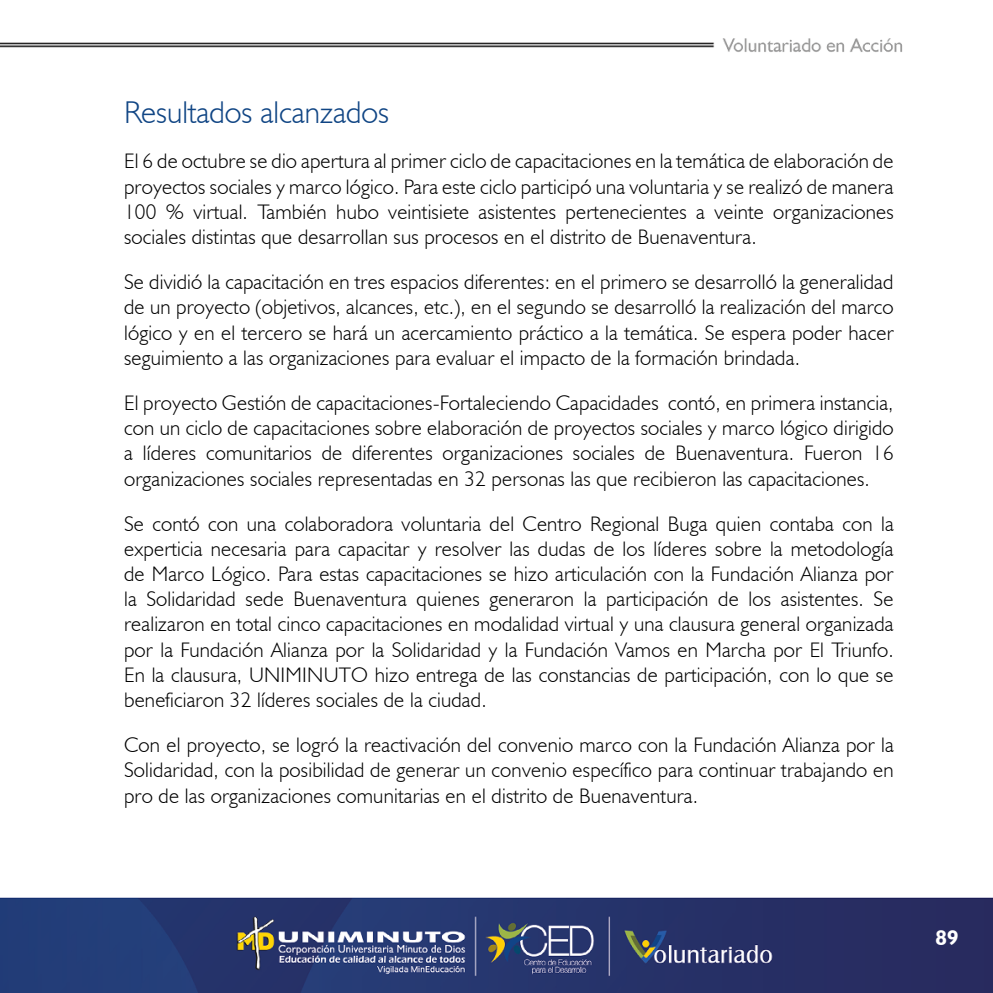
<style>
.page{position:relative;width:993px;height:993px;background:#fff}
.page>*{position:absolute;margin:0;border:0;box-sizing:border-box;transform-origin:0 0}
.t1{font:300 31.5px "Humanist 521 BT";color:#104584}
.t2{font:300 21px/25.2px "Humanist 521 BT";letter-spacing:.01em;color:#000;text-align:justify}
.t3{font:700 21px "Humanist 521 BT";color:#fff}
</style>
<div class="page">
<img style="left:0;top:38px;width:992px;height:954px">
<h1 class="t1" style="left:124px;top:93px;width:266px">Resultados alcanzados</h1>
<p class="t2" style="left:124px;top:148px;width:770px">El 6 de octubre se dio apertura al primer ciclo de capacitaciones en la temática de elaboración de proyectos sociales y marco lógico. Para este ciclo participó una voluntaria y se realizó de manera 100 % virtual. También hubo veintisiete asistentes pertenecientes a veinte organizaciones sociales distintas que desarrollan sus procesos en el distrito de Buenaventura.</p>
<p class="t2" style="left:124px;top:269px;width:770px">Se dividió la capacitación en tres espacios diferentes: en el primero se desarrolló la generalidad de un proyecto (objetivos, alcances, etc.), en el segundo se desarrolló la realización del marco lógico y en el tercero se hará un acercamiento práctico a la temática. Se espera poder hacer seguimiento a las organizaciones para evaluar el impacto de la formación brindada.</p>
<p class="t2" style="left:124px;top:389px;width:770px">El proyecto Gestión de capacitaciones-Fortaleciendo Capacidades contó, en primera instancia, con un ciclo de capacitaciones sobre elaboración de proyectos sociales y marco lógico dirigido a líderes comunitarios de diferentes organizaciones sociales de Buenaventura. Fueron 16 organizaciones sociales representadas en 32 personas las que recibieron las capacitaciones.</p>
<p class="t2" style="left:124px;top:510px;width:770px">Se contó con una colaboradora voluntaria del Centro Regional Buga quien contaba con la experticia necesaria para capacitar y resolver las dudas de los líderes sobre la metodología de Marco Lógico. Para estas capacitaciones se hizo articulación con la Fundación Alianza por la Solidaridad sede Buenaventura quienes generaron la participación de los asistentes. Se realizaron en total cinco capacitaciones en modalidad virtual y una clausura general organizada por la Fundación Alianza por la Solidaridad y la Fundación Vamos en Marcha por El Triunfo.<br>En la clausura, UNIMINUTO hizo entrega de las constancias de participación, con lo que se beneficiaron 32 líderes sociales de la ciudad.</p>
<p class="t2" style="left:124px;top:731px;width:771px">Con el proyecto, se logró la reactivación del convenio marco con la Fundación Alianza por la Solidaridad, con la posibilidad de generar un convenio específico para continuar trabajando en pro de las organizaciones comunitarias en el distrito de Buenaventura.</p>
<p class="t3" style="left:935px;top:924px;width:25px">89</p>
</div>
